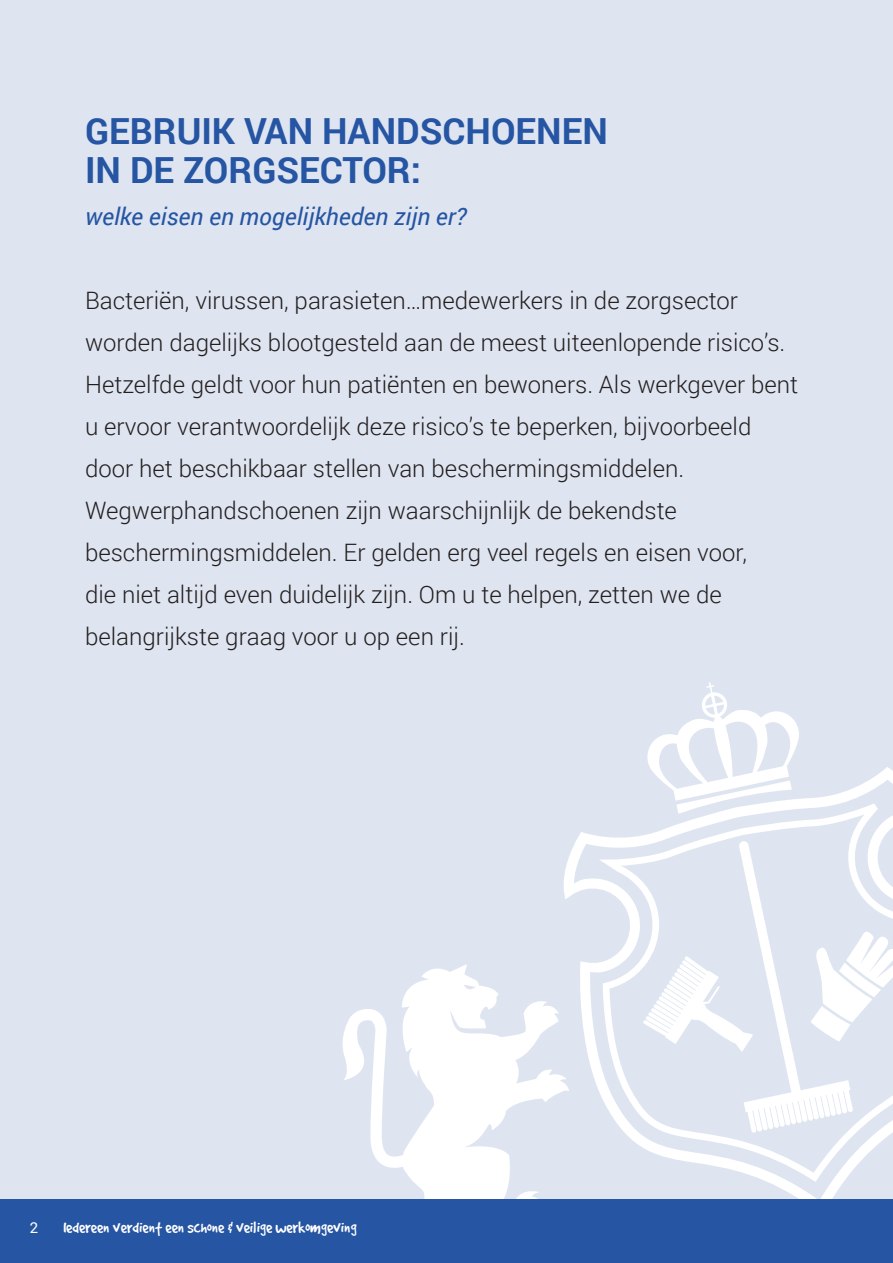
<style>
.page{position:relative;width:893px;height:1263px;background:#fff}
.page>*{position:absolute;margin:0;border:0;box-sizing:border-box;transform-origin:0 0}
.t1{font:700 36px/39px "Roboto";color:#2655a3}
.t2{font:300 24px/42px "Roboto";color:#241f1f}
.t3{font:italic 24px "Roboto";color:#2655a3}
.t4{font:18px "Good Dog Plain";color:#fff}
.t5{font:15px "Roboto";color:#fff}
</style>
<div class="page">
<div style="left:0;top:0;width:893px;height:1199px;background:#dee5f1"></div>
<div style="left:0;top:1199px;width:893px;height:64px;background:#2655a3"></div>
<h1 class="t1" style="left:85px;top:110px;width:524px">GEBRUIK VAN HANDSCHOENEN<br>IN DE ZORGSECTOR:</h1>
<p class="t3" style="left:85px;top:200px;width:383px">welke eisen en mogelijkheden zijn er?</p>
<p class="t2" style="left:85px;top:279px;width:715px">Bacteriën, virussen, parasieten…medewerkers in de zorgsector worden dagelijks blootgesteld aan de meest uiteenlopende risico’s.<br>Hetzelfde geldt voor hun patiënten en bewoners. Als werkgever bent u ervoor verantwoordelijk deze risico’s te beperken, bijvoorbeeld door het beschikbaar stellen van beschermingsmiddelen.<br>Wegwerphandschoenen zijn waarschijnlijk de bekendste beschermingsmiddelen. Er gelden erg veel regels en eisen voor,<br>die niet altijd even duidelijk zijn. Om u te helpen, zetten we de belangrijkste graag voor u op een rij.</p>
<p class="t5" style="left:30px;top:1217px;width:10px">2</p>
<p class="t4" style="left:63px;top:1219px;width:295px">Iedereen verdient een schone &amp; veilige werkomgeving</p>
</div>
